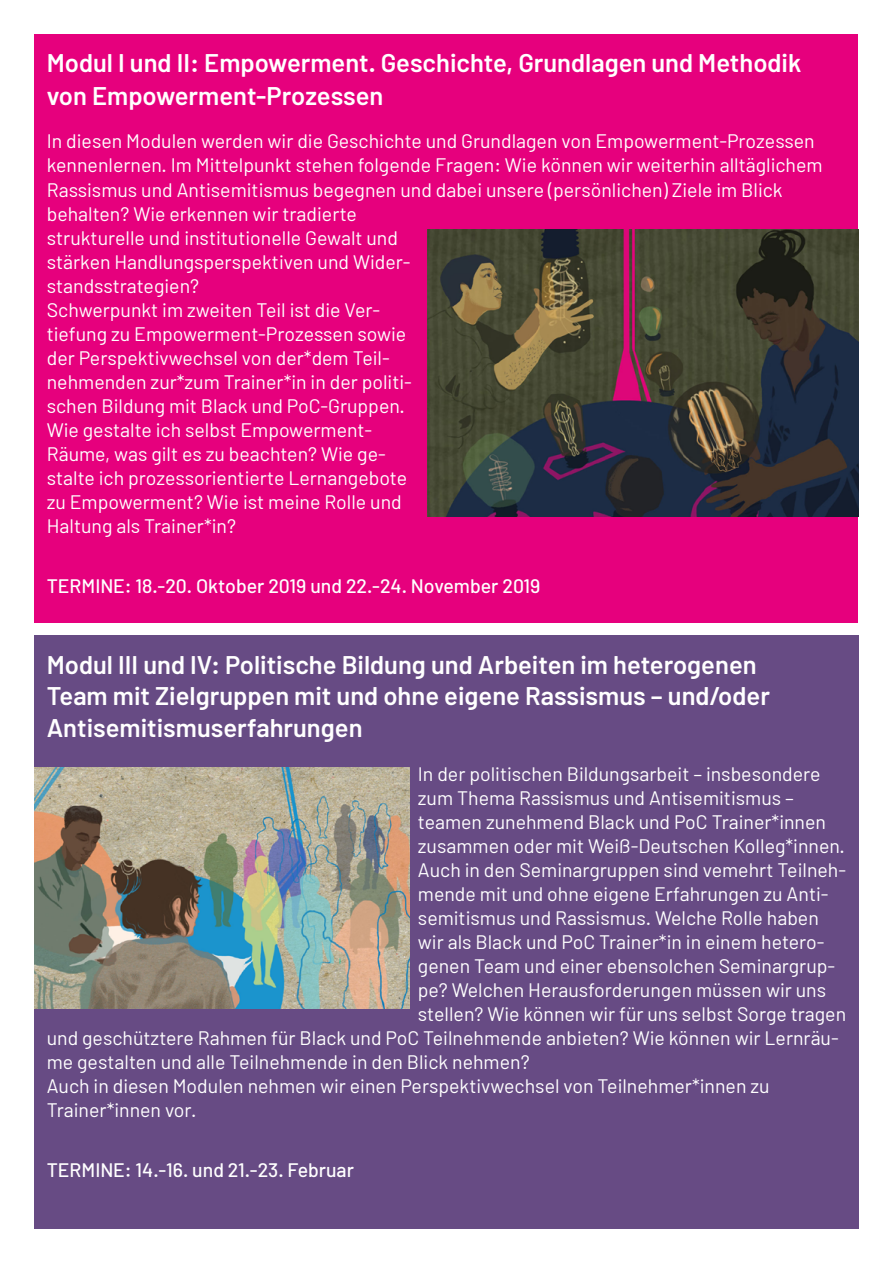
<style>
.page{position:relative;width:893px;height:1263px;background:#fff}
.page>*{position:absolute;margin:0;border:0;box-sizing:border-box;transform-origin:0 0}
.t1{font:600 25.5px/31.5px "Barlow";color:#fff}
.t2{font:19.5px/24px "Barlow";color:#fff}
.t3{font:500 19.5px "Barlow";color:#fff}
</style>
<div class="page">
<div style="left:34px;top:34px;width:824px;height:588px;background:#e6007d"></div>
<img style="left:427px;top:230px;width:432px;height:287px">
<div style="left:34px;top:636px;width:825px;height:593px;background:#674b84"></div>
<img style="left:34px;top:768px;width:375px;height:240px">
<h1 class="t1" style="left:47px;top:47px;width:756px;line-height:32.4px">Modul I und II: Empowerment. Geschichte, Grundlagen und Methodik von Empowerment-Prozessen</h1>
<p class="t2" style="left:47px;top:129px;width:777px">In diesen Modulen werden wir die Geschichte und Grundlagen von Empowerment-Prozessen kennenlernen. Im Mittelpunkt stehen folgende Fragen: Wie können wir weiterhin alltäglichem Rassismus und Antisemitismus begegnen und dabei unsere (persönlichen) Ziele im Blick behalten? Wie erkennen wir tradierte<br>strukturelle und institutionelle Gewalt und<br>stärken Handlungsperspektiven und Wider-<br>standsstrategien?<br>Schwerpunkt im zweiten Teil ist die Ver-<br>tiefung zu Empowerment-Prozessen sowie<br>der Perspektivwechsel von der*dem Teil-<br>nehmenden zur*zum Trainer*in in der politi-<br>schen Bildung mit Black und PoC-Gruppen.<br>Wie gestalte ich selbst Empowerment-<br>Räume, was gilt es zu beachten? Wie ge-<br>stalte ich prozessorientierte Lernangebote<br>zu Empowerment? Wie ist meine Rolle und<br>Haltung als Trainer*in?</p>
<p class="t3" style="left:47px;top:573px;width:495px">TERMINE: 18.-20. Oktober 2019 und 22.-24. November 2019</p>
<h1 class="t1" style="left:47px;top:649px;width:725px">Modul III und IV: Politische Bildung und Arbeiten im heterogenen<br>Team mit Zielgruppen mit und ohne eigene Rassismus – und/oder<br>Antisemitismuserfahrungen</h1>
<p class="t2" style="left:418px;top:761px;width:404px">In der politischen Bildungsarbeit – insbesondere</p>
<p class="t2" style="left:418px;top:785px;width:377px">zum Thema Rassismus und Antisemitismus –</p>
<p class="t2" style="left:418px;top:809px;width:410px">teamen zunehmend Black und PoC Trainer*innen</p>
<p class="t2" style="left:418px;top:833px;width:428px">zusammen oder mit Weiß-Deutschen Kolleg*innen.</p>
<p class="t2" style="left:418px;top:857px;width:430px">Auch in den Seminargruppen sind vemehrt Teilneh-</p>
<p class="t2" style="left:418px;top:881px;width:412px">mende mit und ohne eigene Erfahrungen zu Anti-</p>
<p class="t2" style="left:418px;top:905px;width:402px">semitismus und Rassismus. Welche Rolle haben</p>
<p class="t2" style="left:418px;top:929px;width:408px">wir als Black und PoC Trainer*in in einem hetero-</p>
<p class="t2" style="left:418px;top:953px;width:419px">genen Team und einer ebensolchen Seminargrup-</p>
<p class="t2" style="left:418px;top:977px;width:410px">pe? Welchen Herausforderungen müssen wir uns</p>
<p class="t2" style="left:418px;top:1001px;width:430px">stellen? Wie können wir für uns selbst Sorge tragen</p>
<p class="t2" style="left:47px;top:1025px;width:793px">und geschütztere Rahmen für Black und PoC Teilnehmende anbieten? Wie können wir Lernräu-</p>
<p class="t2" style="left:47px;top:1049px;width:484px">me gestalten und alle Teilnehmende in den Blick nehmen?</p>
<p class="t2" style="left:47px;top:1073px;width:724px">Auch in diesen Modulen nehmen wir einen Perspektivwechsel von Teilnehmer*innen zu</p>
<p class="t2" style="left:47px;top:1097px;width:151px">Trainer*innen vor.</p>
<p class="t3" style="left:47px;top:1158px;width:309px">TERMINE: 14.-16. und 21.-23. Februar</p>
</div>
